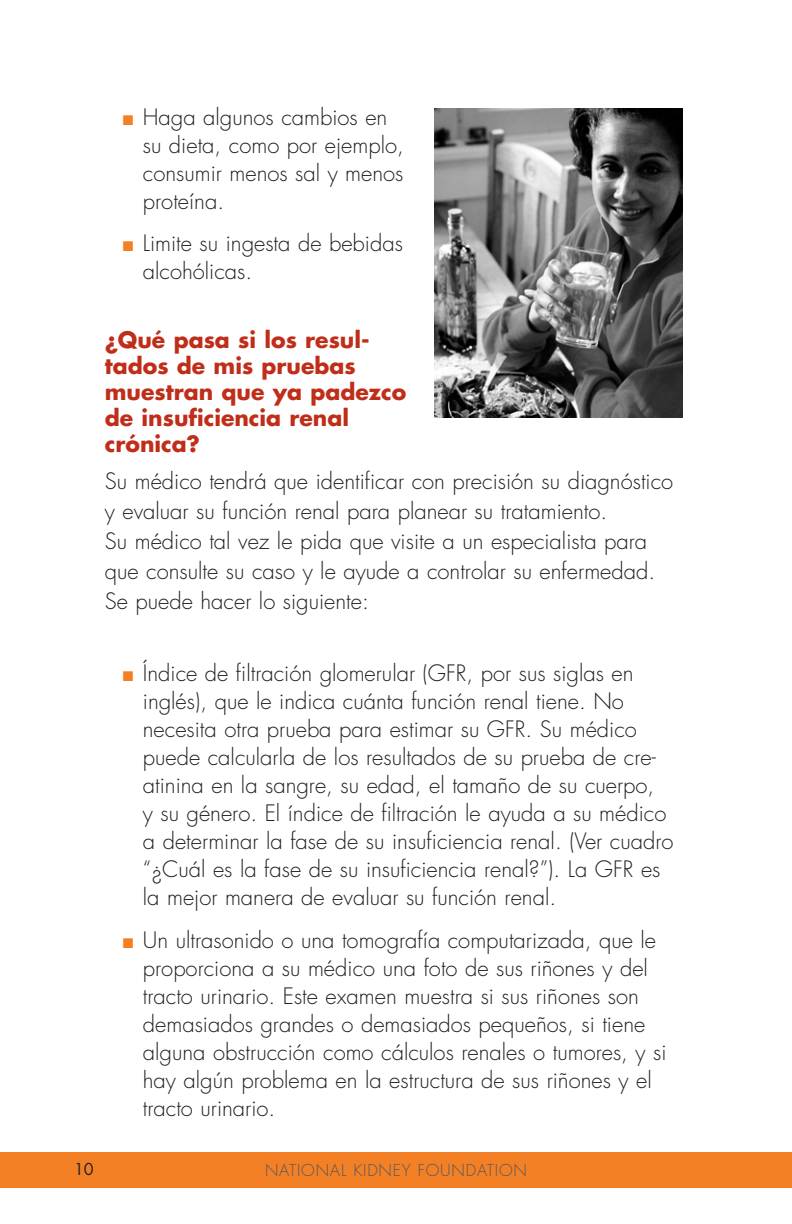
<style>
.page{position:relative;width:792px;height:1224px;background:#fff}
.page>*{position:absolute;margin:0;border:0;box-sizing:border-box;transform-origin:0 0}
.Bullet{font:300 22px/28px "Futura";color:#231f20}
.Head1{font:300 22px/30px "Futura";color:#231f20}
.Head1-2{font:700 22px/26px "Futura";color:#c02d19}
.t1{font:300 16px "Futura";letter-spacing:.05em;color:#57585a}
.t2{font:16px "Futura";color:#231f20}
.s1{color:#f48026}
</style>
<div class="page">
<div style="left:0;top:1152px;width:792px;height:36px;background:#f48026"></div>
<img style="left:434px;top:108px;width:248px;height:310px">
<p class="Bullet" style="left:143px;top:103px;width:263px;text-indent:-20px"><span class="s1">■</span> Haga algunos cambios en su dieta, como por ejemplo, consumir menos sal y menos proteína.</p>
<p class="Bullet" style="left:143px;top:230px;width:262px;text-indent:-20px"><span class="s1">■</span> Limite su ingesta de bebidas alcohólicas.</p>
<p class="Head1-2" style="left:105px;top:326px;width:303px">¿Qué pasa si los resul&shy;tados de mis pruebas muestran que ya padezco de insuficiencia renal crónica?</p>
<p class="Head1" style="left:105px;top:466px;width:570px">Su médico tendrá que identificar con precisión su diagnóstico y evaluar su función renal para planear su tratamiento.<br>Su médico tal vez le pida que visite a un especialista para que consulte su caso y le ayude a controlar su enfermedad.<br>Se puede hacer lo siguiente:</p>
<p class="Bullet" style="left:143px;top:660px;width:532px;text-indent:-20px"><span class="s1">■</span> Índice de filtración glomerular (GFR, por sus siglas en inglés), que le indica cuánta función renal tiene. No necesita otra prueba para estimar su GFR. Su médico puede calcularla de los resultados de su prueba de cre&shy;atinina en la sangre, su edad, el tamaño de su cuerpo,<br>y su género. El índice de filtración le ayuda a su médico a determinar la fase de su insuficiencia renal. (Ver cuadro “¿Cuál es la fase de su insuficiencia renal?”). La GFR es la mejor manera de evaluar su función renal.</p>
<p class="Bullet" style="left:143px;top:926px;width:525px;text-indent:-20px"><span class="s1">■</span> U n ultrasonido o una tomografía computarizada, que le proporciona a su médico una foto de sus riñones y del tracto urinario. Este examen muestra si sus riñones son demasiados grandes o demasiados pequeños, si tiene alguna obstrucción como cálculos renales o tumores, y si hay algún problema en la estructura de sus riñones y el tracto urinario.</p>
<p class="t2" style="left:74px;top:1158px;width:21px">10</p>
<p class="t1" style="left:265px;top:1160px;width:263px">National Kidney Foundation</p>
</div>
